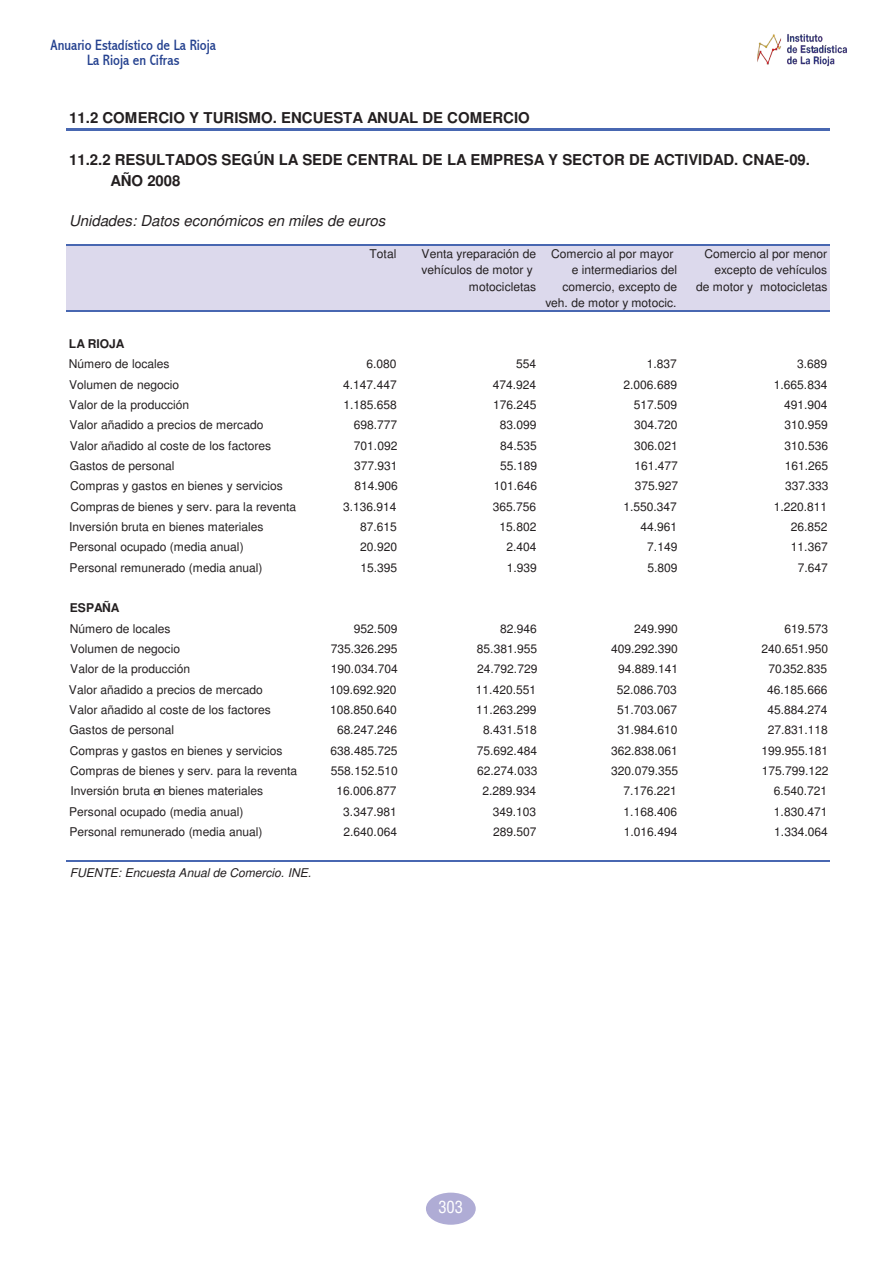
<style>
.page{position:relative;width:893px;height:1263px;background:#fff}
.page>*{position:absolute;margin:0;border:0;box-sizing:border-box;transform-origin:0 0}
.t1{font:16.5px "Switzerland Condensed";color:#fff}
.t2{font:700 15px/20.4px "Helvetica";color:#231f20}
.t3{font:condensed 15px/15px "Abadi";color:#24418f;text-align:center}
.t4{font:italic 15px "Helvetica";color:#231f20}
.t5{font:12px "Helvetica";letter-spacing:-.005em;color:#231f20}
.t6{font:italic 12px "Helvetica";letter-spacing:-.005em;color:#231f20}
.t7{font:700 12px "Helvetica";color:#231f20}
</style>
<div class="page">
<div style="left:426px;top:1192px;width:50px;height:33px;background:#afacd5;border-radius:50%"></div>
<img style="left:757px;top:34px;width:90px;height:32px">
<div style="left:66px;top:245px;width:764px;height:67px;background:#dcd9ec"></div>
<hr style="left:66px;top:128px;width:764px;height:3px;background:#4867b1">
<hr style="left:66px;top:244px;width:764px;height:2px;background:#4867b1">
<hr style="left:66px;top:311px;width:764px;height:1px;background:#4867b1">
<hr style="left:66px;top:860px;width:764px;height:1px;background:#4867b1">
<p class="t3" style="left:50px;top:37px;width:167px">Anuario Estadístico de La Rioja<br>La Rioja en Cifras</p>
<p class="t2" style="left:69px;top:108px;width:462px">11.2 COMERCIO Y TURISMO. ENCUESTA ANUAL DE COMERCIO</p>
<p class="t2" style="left:110px;top:150px;width:701px;text-indent:-41px">11.2.2 RESULTADOS SEGÚN LA SEDE CENTRAL DE LA EMPRESA Y SECTOR DE ACTIVIDAD. CNAE-09.<br>AÑO 2008</p>
<p class="t4" style="left:69px;top:212px;width:318px">Unidades: Datos económicos en miles de euros</p>
<p class="t5" style="left:370px;top:246px;width:28px">Total</p>
<p class="t5" style="left:422px;top:246px;width:116px">Venta yreparación de</p>
<p class="t5" style="left:551px;top:246px;width:124px">Comercio al por mayor</p>
<p class="t5" style="left:704px;top:246px;width:124px">Comercio al por menor</p>
<p class="t5" style="left:421px;top:263px;width:113px">vehículos de motor y</p>
<p class="t5" style="left:572px;top:263px;width:107px">e intermediarios del</p>
<p class="t5" style="left:714px;top:263px;width:114px">excepto de vehículos</p>
<p class="t5" style="left:469px;top:279px;width:69px">motocicletas</p>
<p class="t5" style="left:562px;top:279px;width:116px">comercio, excepto de</p>
<p class="t5" style="left:696px;top:279px;width:133px">de motor y motocicletas</p>
<p class="t5" style="left:545px;top:296px;width:133px">veh. de motor y motocic.</p>
<p class="t7" style="left:69px;top:336px;width:57px">LA RIOJA</p>
<p class="t5" style="left:69px;top:357px;width:102px">Número de locales</p>
<p class="t5" style="left:366px;top:357px;width:32px">6.080</p>
<p class="t5" style="left:516px;top:357px;width:22px">554</p>
<p class="t5" style="left:647px;top:357px;width:32px">1.837</p>
<p class="t5" style="left:797px;top:357px;width:32px">3.689</p>
<p class="t5" style="left:69px;top:377px;width:112px">Volumen de negocio</p>
<p class="t5" style="left:343px;top:377px;width:55px">4.147.447</p>
<p class="t5" style="left:493px;top:377px;width:45px">474.924</p>
<p class="t5" style="left:623px;top:377px;width:55px">2.006.689</p>
<p class="t5" style="left:774px;top:377px;width:55px">1.665.834</p>
<p class="t5" style="left:69px;top:397px;width:121px">Valor de la producción</p>
<p class="t5" style="left:343px;top:397px;width:55px">1.185.658</p>
<p class="t5" style="left:493px;top:397px;width:45px">176.245</p>
<p class="t5" style="left:634px;top:397px;width:45px">517.509</p>
<p class="t5" style="left:784px;top:397px;width:45px">491.904</p>
<p class="t5" style="left:70px;top:418px;width:195px">Valor añadido a precios de mercado</p>
<p class="t5" style="left:354px;top:418px;width:45px">698.777</p>
<p class="t5" style="left:500px;top:418px;width:38px">83.099</p>
<p class="t5" style="left:634px;top:418px;width:45px">304.720</p>
<p class="t5" style="left:784px;top:418px;width:45px">310.959</p>
<p class="t5" style="left:70px;top:438px;width:203px">Valor añadido al coste de los factores</p>
<p class="t5" style="left:354px;top:438px;width:45px">701.092</p>
<p class="t5" style="left:500px;top:438px;width:38px">84.535</p>
<p class="t5" style="left:634px;top:438px;width:45px">306.021</p>
<p class="t5" style="left:785px;top:438px;width:45px">310.536</p>
<p class="t5" style="left:70px;top:458px;width:106px">Gastos de personal</p>
<p class="t5" style="left:354px;top:458px;width:45px">377.931</p>
<p class="t5" style="left:500px;top:458px;width:38px">55.189</p>
<p class="t5" style="left:634px;top:458px;width:45px">161.477</p>
<p class="t5" style="left:785px;top:458px;width:45px">161.265</p>
<p class="t5" style="left:70px;top:479px;width:214px">Compras y gastos en bienes y servicios</p>
<p class="t5" style="left:354px;top:479px;width:45px">814.906</p>
<p class="t5" style="left:494px;top:479px;width:45px">101.646</p>
<p class="t5" style="left:635px;top:479px;width:45px">375.927</p>
<p class="t5" style="left:785px;top:479px;width:45px">337.333</p>
<p class="t5" style="left:70px;top:499px;width:227px">Compras de bienes y serv. para la reventa</p>
<p class="t5" style="left:343px;top:499px;width:55px">3.136.914</p>
<p class="t5" style="left:493px;top:499px;width:45px">365.756</p>
<p class="t5" style="left:623px;top:499px;width:55px">1.550.347</p>
<p class="t5" style="left:774px;top:499px;width:55px">1.220.811</p>
<p class="t5" style="left:69px;top:519px;width:196px">Inversión bruta en bienes materiales</p>
<p class="t5" style="left:360px;top:519px;width:38px">87.615</p>
<p class="t5" style="left:500px;top:519px;width:38px">15.802</p>
<p class="t5" style="left:640px;top:519px;width:38px">44.961</p>
<p class="t5" style="left:791px;top:519px;width:38px">26.852</p>
<p class="t5" style="left:69px;top:540px;width:176px">Personal ocupado (media anual)</p>
<p class="t5" style="left:360px;top:540px;width:38px">20.920</p>
<p class="t5" style="left:506px;top:540px;width:32px">2.404</p>
<p class="t5" style="left:647px;top:540px;width:32px">7.149</p>
<p class="t5" style="left:791px;top:540px;width:38px">11.367</p>
<p class="t5" style="left:70px;top:560px;width:194px">Personal remunerado (media anual)</p>
<p class="t5" style="left:360px;top:560px;width:38px">15.395</p>
<p class="t5" style="left:507px;top:560px;width:32px">1.939</p>
<p class="t5" style="left:647px;top:560px;width:32px">5.809</p>
<p class="t5" style="left:798px;top:560px;width:32px">7.647</p>
<p class="t7" style="left:70px;top:601px;width:51px">ESPAÑA</p>
<p class="t5" style="left:70px;top:621px;width:102px">Número de locales</p>
<p class="t5" style="left:354px;top:621px;width:45px">952.509</p>
<p class="t5" style="left:500px;top:621px;width:38px">82.946</p>
<p class="t5" style="left:634px;top:621px;width:45px">249.990</p>
<p class="t5" style="left:785px;top:621px;width:45px">619.573</p>
<p class="t5" style="left:70px;top:641px;width:112px">Volumen de negocio</p>
<p class="t5" style="left:331px;top:641px;width:68px">735.326.295</p>
<p class="t5" style="left:477px;top:641px;width:62px">85.381.955</p>
<p class="t5" style="left:611px;top:641px;width:68px">409.292.390</p>
<p class="t5" style="left:761px;top:641px;width:68px">240.651.950</p>
<p class="t5" style="left:70px;top:662px;width:121px">Valor de la producción</p>
<p class="t5" style="left:331px;top:662px;width:68px">190.034.704</p>
<p class="t5" style="left:477px;top:662px;width:62px">24.792.729</p>
<p class="t5" style="left:618px;top:662px;width:62px">94.889.141</p>
<p class="t5" style="left:768px;top:662px;width:60px">70.352.835</p>
<p class="t5" style="left:69px;top:682px;width:195px">Valor añadido a precios de mercado</p>
<p class="t5" style="left:330px;top:682px;width:68px">109.692.920</p>
<p class="t5" style="left:476px;top:682px;width:62px">11.420.551</p>
<p class="t5" style="left:617px;top:682px;width:62px">52.086.703</p>
<p class="t5" style="left:767px;top:682px;width:62px">46.185.666</p>
<p class="t5" style="left:69px;top:702px;width:203px">Valor añadido al coste de los factores</p>
<p class="t5" style="left:330px;top:702px;width:68px">108.850.640</p>
<p class="t5" style="left:476px;top:702px;width:62px">11.263.299</p>
<p class="t5" style="left:617px;top:702px;width:62px">51.703.067</p>
<p class="t5" style="left:767px;top:702px;width:62px">45.884.274</p>
<p class="t5" style="left:70px;top:723px;width:106px">Gastos de personal</p>
<p class="t5" style="left:337px;top:723px;width:62px">68.247.246</p>
<p class="t5" style="left:483px;top:723px;width:55px">8.431.518</p>
<p class="t5" style="left:617px;top:723px;width:62px">31.984.610</p>
<p class="t5" style="left:768px;top:723px;width:62px">27.831.118</p>
<p class="t5" style="left:70px;top:743px;width:214px">Compras y gastos en bienes y servicios</p>
<p class="t5" style="left:331px;top:743px;width:68px">638.485.725</p>
<p class="t5" style="left:477px;top:743px;width:62px">75.692.484</p>
<p class="t5" style="left:611px;top:743px;width:68px">362.838.061</p>
<p class="t5" style="left:761px;top:743px;width:68px">199.955.181</p>
<p class="t5" style="left:70px;top:763px;width:229px">Compras de bienes y serv. para la reventa</p>
<p class="t5" style="left:331px;top:763px;width:68px">558.152.510</p>
<p class="t5" style="left:477px;top:763px;width:62px">62.274.033</p>
<p class="t5" style="left:611px;top:763px;width:68px">320.079.355</p>
<p class="t5" style="left:762px;top:763px;width:68px">175.799.122</p>
<p class="t5" style="left:70px;top:784px;width:194px">Inversión bruta en bienes materiales</p>
<p class="t5" style="left:336px;top:784px;width:62px">16.006.877</p>
<p class="t5" style="left:483px;top:784px;width:55px">2.289.934</p>
<p class="t5" style="left:623px;top:784px;width:55px">7.176.221</p>
<p class="t5" style="left:774px;top:784px;width:55px">6.540.721</p>
<p class="t5" style="left:69px;top:804px;width:176px">Personal ocupado (media anual)</p>
<p class="t5" style="left:343px;top:804px;width:55px">3.347.981</p>
<p class="t5" style="left:493px;top:804px;width:45px">349.103</p>
<p class="t5" style="left:624px;top:804px;width:55px">1.168.406</p>
<p class="t5" style="left:774px;top:804px;width:55px">1.830.471</p>
<p class="t5" style="left:69px;top:824px;width:194px">Personal remunerado (media anual)</p>
<p class="t5" style="left:344px;top:824px;width:55px">2.640.064</p>
<p class="t5" style="left:493px;top:824px;width:45px">289.507</p>
<p class="t5" style="left:624px;top:824px;width:55px">1.016.494</p>
<p class="t5" style="left:774px;top:824px;width:55px">1.334.064</p>
<p class="t6" style="left:70px;top:865px;width:243px">FUENTE: Encuesta Anual de Comercio. INE.</p>
<h1 class="t1" style="left:438px;top:1196px;width:26px">303</h1>
</div>
